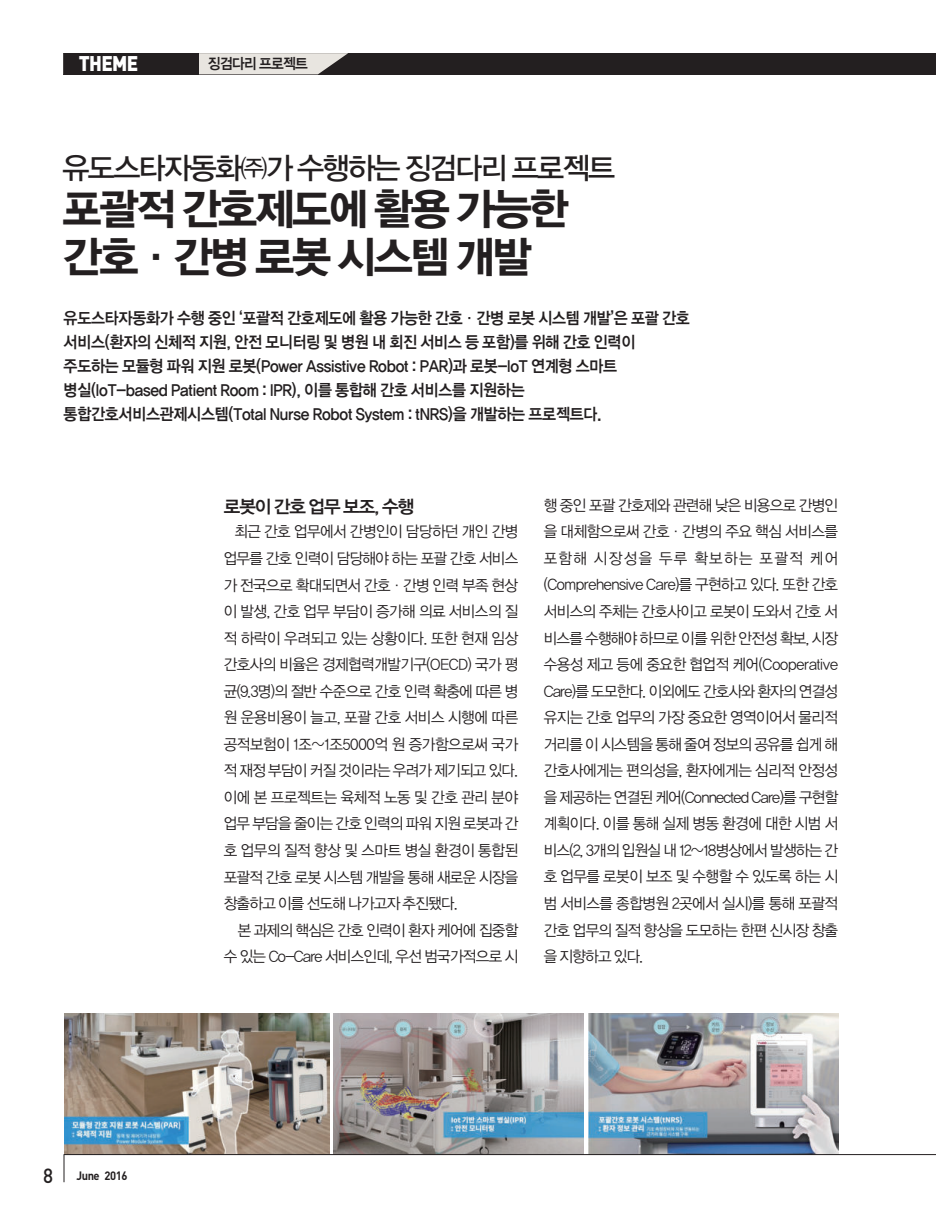
<style>
.page{position:relative;width:936px;height:1212px;background:#fff}
.page>*{position:absolute;margin:0;border:0;box-sizing:border-box;transform-origin:0 0}
.t1{font:43.5px/48px "YDVYGO Std 15";letter-spacing:-.055em;color:#231f20}
.t2{font:30px "YDVYGO Std 13";letter-spacing:-.055em;color:#231f20}
.t3{font:900 21px "DIN";letter-spacing:-.03em;color:#fff;scale:.9 1}
.t4{font:18px "YDVYGO Std 14";letter-spacing:-.055em;color:#231f20}
.t5{font:16.5px/24px "YDVYGO Std 14";letter-spacing:-.015em;color:#231f20;scale:.92 1}
.t6{font:15.45px/26.5px "YDVYGO Std 12";letter-spacing:-.045em;color:#231f20;text-align:justify;scale:.95 1}
.t7{font:15px "YDVYGO Std 14";letter-spacing:-.045em;color:#231f20;scale:.92 1}
.t8{font:700 12px "DIN";letter-spacing:-.045em;color:#231f20;scale:.93 1}
.s1{font-weight:500;font-size:20.25px}
</style>
<div class="page">
<img style="left:334px;top:1014px;width:249px;height:140px">
<img style="left:64px;top:1014px;width:265px;height:140px">
<img style="left:588px;top:1014px;width:250px;height:140px">
<svg style="left:64px;top:1155px;width:1px;height:27px"></svg>
<hr style="left:64px;top:1154px;width:871px;height:1px;background:#231f20">
<div style="left:64px;top:53px;width:871px;height:21px;background:#231f20"></div>
<svg style="left:199px;top:53px;width:149px;height:21px;background:#d3d0cb"></svg>
<h3 class="t3" style="left:79px;top:52px;width:68px">THEME</h3>
<p class="t7" style="left:208px;top:56px;width:110px">징검다리 프로젝트</p>
<h2 class="t2" style="left:63px;top:153px;width:554px">유도스타자동화㈜가 수행하는 징검다리 프로젝트</h2>
<h1 class="t1" style="left:63px;top:187px;width:508px">포괄적 간호제도에 활용 가능한 간호·간병 로봇 시스템 개발</h1>
<p class="t5" style="left:64px;top:307px;width:682px">유도스타자동화가 수행 중인 ‘포괄적 간호제도에 활용 가능한 간호·간병 로봇 시스템 개발’은 포괄 간호 서비스(환자의 신체적 지원, 안전 모니터링 및 병원 내 회진 서비스 등 포함)를 위해 간호 인력이 주도하는 모듈형 파워 지원 로봇(Power Assistive Robot : PAR)과 로봇-IoT 연계형 스마트 병실(IoT-based Patient Room : IPR), 이를 통합해 간호 서비스를 지원하는 통합간호서비스관제시스템(Total nurse Robot System : tnRS)을 개발하는 프로젝트다.</p>
<p class="t8" style="left:43px;top:1168px;width:92px"><span class="s1">8</span> June 2016</p>
<p class="t4" style="left:224px;top:497px;width:192px">로봇이 간호 업무 보조, 수행</p>
<p class="t6" style="left:224px;top:519px;width:311px;text-indent:11px">최근 간호 업무에서 간병인이 담당하던 개인 간병 업무를 간호 인력이 담당해야 하는 포괄 간호 서비스 가 전국으로 확대되면서 간호·간병 인력 부족 현상 이 발생, 간호 업무 부담이 증가해 의료 서비스의 질 적 하락이 우려되고 있는 상황이다. 또한 현재 임상 간호사의 비율은 경제협력개발기구(OECD) 국가 평 균(9.3명)의 절반 수준으로 간호 인력 확충에 따른 병 원 운용비용이 늘고, 포괄 간호 서비스 시행에 따른 공적보험이 1조~1조5000억 원 증가함으로써 국가 적 재정 부담이 커질 것이라는 우려가 제기되고 있다. 이에 본 프로젝트는 육체적 노동 및 간호 관리 분야 업무 부담을 줄이는 간호 인력의 파워 지원 로봇과 간 호 업무의 질적 향상 및 스마트 병실 환경이 통합된 포괄적 간호 로봇 시스템 개발을 통해 새로운 시장을 창출하고 이를 선도해 나가고자 추진됐다.</p>
<p class="t6" style="left:224px;top:917px;width:311px;text-align:right">본 과제의 핵심은 간호 인력이 환자 케어에 집중할 수 있는 Co-Care 서비스인데, 우선 범국가적으로 시</p>
<p class="t6" style="left:543px;top:492px;width:311px">행 중인 포괄 간호제와 관련해 낮은 비용으로 간병인 을 대체함으로써 간호·간병의 주요 핵심 서비스를 포함해 시장성을 두루 확보하는 포괄적 케어 (Comprehensive Care)를 구현하고 있다. 또한 간호 서비스의 주체는 간호사이고 로봇이 도와서 간호 서 비스를 수행해야 하므로 이를 위한 안전성 확보, 시장 수용성 제고 등에 중요한 협업적 케어(Cooperative Care)를 도모한다. 이외에도 간호사와 환자의 연결성 유지는 간호 업무의 가장 중요한 영역이어서 물리적 거리를 이 시스템을 통해 줄여 정보의 공유를 쉽게 해 간호사에게는 편의성을, 환자에게는 심리적 안정성 을 제공하는 연결된 케어(Connected Care)를 구현할 계획이다. 이를 통해 실제 병동 환경에 대한 시범 서 비스(2, 3개의 입원실 내 12~18병상에서 발생하는 간 호 업무를 로봇이 보조 및 수행할 수 있도록 하는 시 범 서비스를 종합병원 2곳에서 실시)를 통해 포괄적 간호 업무의 질적 향상을 도모하는 한편 신시장 창출 을 지향하고 있다.</p>
</div>
